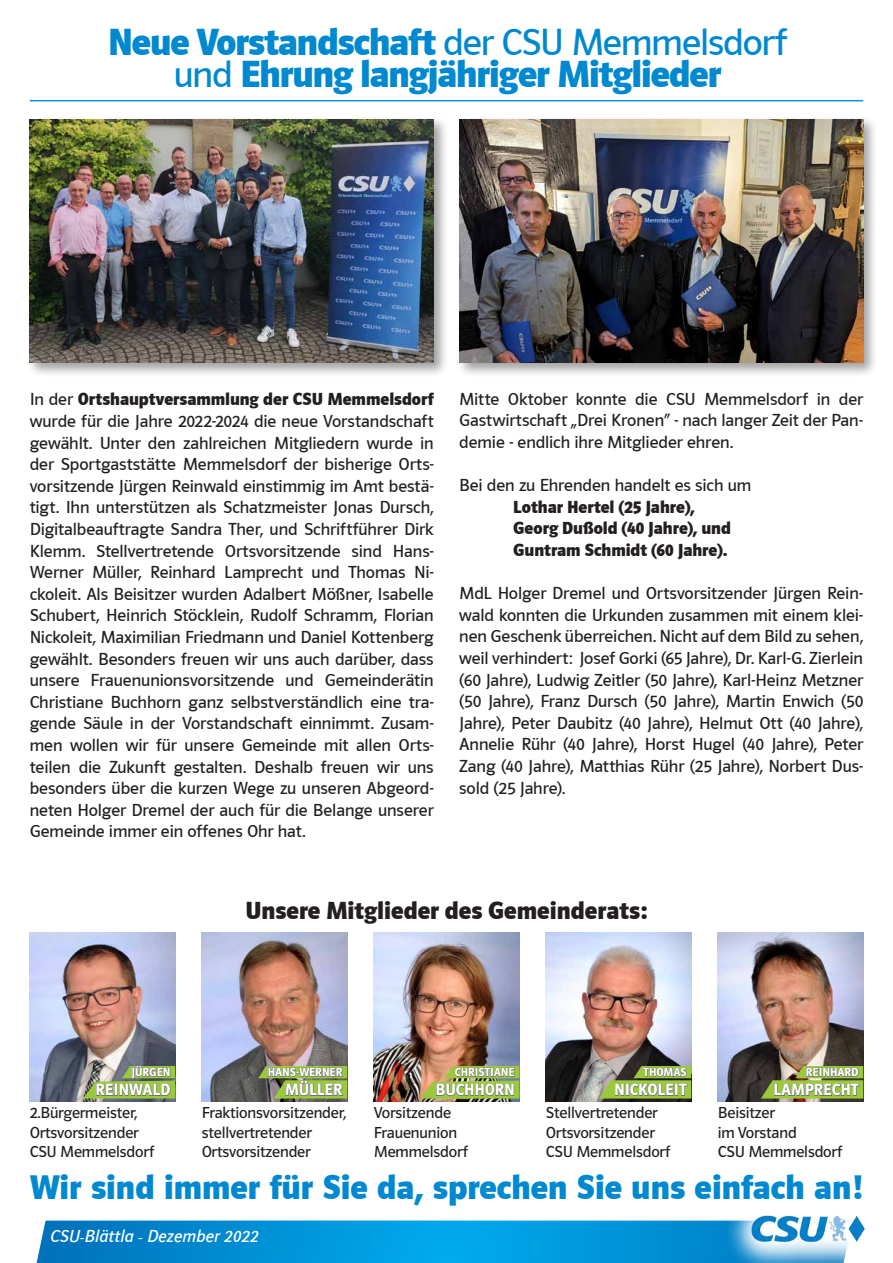
<style>
.page{position:relative;width:893px;height:1263px;background:#fff}
.page>*{position:absolute;margin:0;border:0;box-sizing:border-box;transform-origin:0 0}
.t1{font:39px/31.5px "CSU Schrift Bold";letter-spacing:-.025em;color:#0089d0;text-align:center}
.t2{font:35.25px "CSU Schrift Bold";color:#0089d0}
.t3{font:25.5px "CSU Schrift Bold";color:#231f20}
.t4{font:18px/21.6px "CSU Schrift Regular";letter-spacing:-.005em;color:#231f20;text-align:justify}
.t5{font:18px/21.6px "CSU Schrift Bold";color:#231f20}
.t6{font:18px "CSU Schrift Italic";letter-spacing:.01em;color:#fff}
.t7{font:600 16.95px "Polo 22 R";color:#fff}
.t8{font:16.5px/19.8px "Polo 22 R Buch";letter-spacing:-.01em;color:#231f20}
.t9{font:600 12.15px "Polo 22 R";color:#fff}
.s1{font-family:"CSU Schrift Regular"}
.s2{font-family:"Mistral"}
</style>
<div class="page">
<svg style="left:36px;top:1220px;width:687px;height:43px;background:#0594d7"></svg>
<svg style="left:723px;top:1220px;width:125px;height:43px;background:#76b9e0"></svg>
<img style="left:750px;top:1215px;width:116px;height:27px">
<img style="left:202px;top:933px;width:145px;height:169px">
<img style="left:30px;top:933px;width:145px;height:169px">
<img style="left:374px;top:933px;width:145px;height:169px">
<img style="left:546px;top:933px;width:145px;height:169px">
<img style="left:718px;top:933px;width:145px;height:169px">
<svg style="left:258px;top:1066px;width:90px;height:32px;background:#809750"></svg>
<svg style="left:83px;top:1066px;width:93px;height:32px;background:#8ca262"></svg>
<svg style="left:420px;top:1066px;width:100px;height:32px;background:#98a558"></svg>
<svg style="left:761px;top:1066px;width:103px;height:32px;background:#82984d"></svg>
<svg style="left:599px;top:1066px;width:93px;height:32px;background:#849c52"></svg>
<hr style="left:30px;top:100px;width:833px;height:1px;background:#0099d7">
<div style="left:456px;top:116px;width:423px;height:261px;background:#231f20;opacity:.42"></div>
<img style="left:459px;top:119px;width:404px;height:243px">
<div style="left:27px;top:116px;width:422px;height:261px;background:#231f20;opacity:.42"></div>
<img style="left:30px;top:119px;width:404px;height:243px">
<h1 class="t1" style="left:108px;top:27px;width:681px">Neue Vorstandschaft <span class="s1">der CSU Memmelsdorf und</span> Ehrung langjähriger Mitglieder</h1>
<p class="t5" style="left:30px;top:389px;width:405px"><span class="s1">In der</span> Ortshauptversammlung der CSU Memmelsdorf</p>
<p class="t4" style="left:30px;top:410px;width:405px">wurde für die Jahre 2022-2024 die neue Vorstandschaft gewählt. Unter den zahlreichen Mitgliedern wurde in der Sportgaststätte Memmelsdorf der bisherige Orts&shy;vorsitzende Jürgen Reinwald einstimmig im Amt bestä&shy;tigt. Ihn unterstützen als Schatzmeister Jonas Dursch, Digitalbeauftragte Sandra Ther, und Schriftführer Dirk Klemm. Stellvertretende Ortsvorsitzende sind Hans-Werner Müller, Reinhard Lamprecht und Thomas Ni&shy;ckoleit. Als Beisitzer wurden Adalbert Mößner, Isabelle Schubert, Heinrich Stöcklein, Rudolf Schramm, Florian Nickoleit, Maximilian Friedmann und Daniel Kottenberg gewählt. Besonders freuen wir uns auch darüber, dass unsere Frauenunionsvorsitzende und Gemeinderätin Christiane Buchhorn ganz selbstverständlich eine tra&shy;gende Säule in der Vorstandschaft einnimmt. Zusam&shy;men wollen wir für unsere Gemeinde mit allen Orts&shy;teilen die Zukunft gestalten. Deshalb freuen wir uns besonders über die kurzen Wege zu unseren Abgeord&shy;neten Holger Dremel der auch für die Belange unserer Gemeinde immer ein offenes Ohr hat.</p>
<p class="t4" style="left:459px;top:388px;width:405px">Mitte Oktober konnte die CSU Memmelsdorf in der Gastwirtschaft „Drei Kronen“ - nach langer Zeit der Pan&shy;demie - endlich ihre Mitglieder ehren.</p>
<p class="t4" style="left:459px;top:474px;width:294px">Bei den zu Ehrenden handelt es sich um</p>
<p class="t5" style="left:513px;top:496px;width:219px">Lothar Hertel (25 Jahre),<br>Georg Dußold (40 Jahre), und<br>Guntram Schmidt (60 Jahre).</p>
<p class="t4" style="left:459px;top:582px;width:405px">MdL Holger Dremel und Ortsvorsitzender Jürgen Rein&shy;wald konnten die Urkunden zusammen mit einem klei&shy;nen Geschenk überreichen. Nicht auf dem Bild zu sehen, weil verhindert: Josef Gorki (65 Jahre), Dr. Karl-G. Zierlein (60 Jahre), Ludwig Zeitler (50 Jahre), Karl-Heinz Metzner (50 Jahre), Franz Dursch (50 Jahre), Martin Enwich (50<br>Jahre), Peter Daubitz (40 Jahre), Helmut Ott (40 Jahre), Annelie Rühr (40 Jahre), Horst Hugel (40 Jahre), Peter Zang (40 Jahre), Matthias Rühr (25 Jahre), Norbert Dus&shy;sold (25 Jahre).</p>
<h3 class="t3" style="left:245px;top:896px;width:404px">Unsere Mitglieder des Gemeinderats:</h3>
<p class="t9" style="left:132px;top:1066px;width:40px">JÜRGEN</p>
<p class="t7" style="left:95px;top:1081px;width:77px">REINWALD</p>
<p class="t8" style="left:30px;top:1102px;width:126px">2.Bürgermeister,<br>Ortsvorsitzender<br>CSU Memmelsdorf</p>
<p class="t9" style="left:268px;top:1066px;width:76px">HANS-WERNER</p>
<p class="t7" style="left:285px;top:1081px;width:59px">MÜLLER</p>
<p class="t8" style="left:202px;top:1102px;width:146px">Fraktionsvorsitzender, stellvertretender<br>Ortsvorsitzender</p>
<p class="t9" style="left:455px;top:1066px;width:61px">CHRISTIANE</p>
<p class="t7" style="left:435px;top:1081px;width:81px">BUCHHORN</p>
<p class="t8" style="left:374px;top:1102px;width:95px">Vorsitzende<br>Frauenunion<br>Memmelsdorf</p>
<p class="t9" style="left:643px;top:1066px;width:45px">TH OMAS</p>
<p class="t7" style="left:614px;top:1081px;width:74px">NICKOLEIT</p>
<p class="t8" style="left:546px;top:1102px;width:126px">Stellvertretender<br>Ortsvorsitzender<br>CSU Memmelsdorf</p>
<p class="t9" style="left:806px;top:1066px;width:54px">REINHARD</p>
<p class="t7" style="left:774px;top:1081px;width:87px">LAMPRECHT</p>
<p class="t8" style="left:718px;top:1102px;width:126px">Beisitzer<br>im Vorstand<br>CSU Memmelsdorf</p>
<h2 class="t2" style="left:30px;top:1167px;width:835px">Wir sind immer für Sie da, sprechen Sie uns einfach an!</h2>
<p class="t6" style="left:51px;top:1226px;width:210px">CSU<span class="s2">-</span>Blättla <span class="s2">-</span> Dezember 2022</p>
</div>
